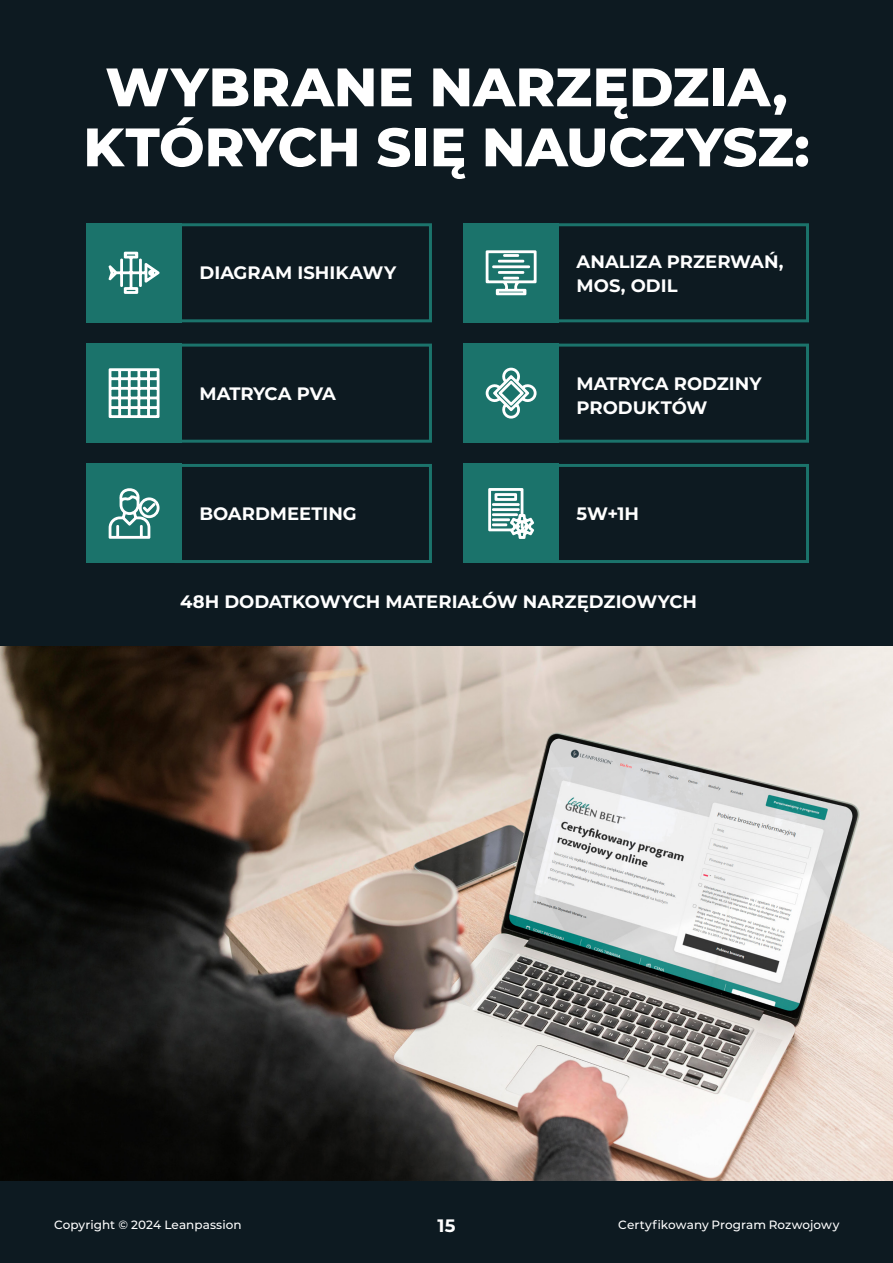
<style>
.page{position:relative;width:893px;height:1263px;background:#0d1a21}
.page>*{position:absolute;margin:0;border:0;box-sizing:border-box;transform-origin:0 0}
.t1{font:800 54px/60px "Montserrat";color:#fff;text-align:center}
.Podstawowy{font:700 18px/24px "Montserrat";color:#fff}
.Podstawowy-2{font:700 18px "Montserrat";letter-spacing:-.02em;color:#fff}
.t2{font:500 12px "Montserrat";letter-spacing:.005em;color:#fff}
</style>
<div class="page">
<div style="left:174px;top:223px;width:258px;height:99px;border:3px solid #1b736b"></div>
<div style="left:86px;top:223px;width:96px;height:99px;background:#1b736b"></div>
<svg style="left:108px;top:251px;width:52px;height:43px"></svg>
<div style="left:174px;top:344px;width:258px;height:99px;border:3px solid #1b736b"></div>
<div style="left:86px;top:344px;width:96px;height:99px;background:#1b736b"></div>
<svg style="left:108px;top:368px;width:52px;height:50px"></svg>
<div style="left:174px;top:464px;width:258px;height:99px;border:3px solid #1b736b"></div>
<div style="left:86px;top:464px;width:96px;height:99px;background:#1b736b"></div>
<svg style="left:108px;top:488px;width:52px;height:51px"></svg>
<div style="left:551px;top:223px;width:258px;height:99px;border:3px solid #1b736b"></div>
<div style="left:463px;top:223px;width:96px;height:99px;background:#1b736b"></div>
<svg style="left:485px;top:250px;width:52px;height:46px"></svg>
<div style="left:551px;top:344px;width:258px;height:99px;border:3px solid #1b736b"></div>
<div style="left:463px;top:344px;width:96px;height:99px;background:#1b736b"></div>
<svg style="left:485px;top:367px;width:52px;height:52px"></svg>
<div style="left:551px;top:464px;width:258px;height:99px;border:3px solid #1b736b"></div>
<div style="left:463px;top:464px;width:96px;height:99px;background:#1b736b"></div>
<svg style="left:488px;top:488px;width:46px;height:51px"></svg>
<img style="left:0;top:646px;width:893px;height:534px">
<h2 class="t1" style="left:83px;top:54px;width:728px">WYBRANE NARZĘDZIA,<br>KTÓRYCH SIĘ NAUCZYSZ:</h2>
<p class="Podstawowy" style="left:200px;top:260px;width:198px">DIAGRAM ISHIKAWY</p>
<p class="Podstawowy-2" style="left:200px;top:380px;width:138px">MATRYCA PVA</p>
<p class="Podstawowy" style="left:200px;top:501px;width:159px">BOARDMEETING</p>
<p class="Podstawowy" style="left:577px;top:248px;width:208px">ANALIZA PRZERWAŃ,<br>MOS, ODIL</p>
<p class="Podstawowy" style="left:577px;top:371px;width:187px">MATRYCA RODZINY<br>PRODUKTÓW</p>
<p class="Podstawowy" style="left:577px;top:501px;width:64px">5W+1H</p>
<p class="Podstawowy" style="left:180px;top:589px;width:518px">48H DODATKOWYCH MATERIAŁÓW NARZĘDZIOWYCH</p>
<p class="t2" style="left:54px;top:1216px;width:189px">Copyright © 2024 Leanpassion</p>
<p class="Podstawowy" style="left:437px;top:1212px;width:19px">15</p>
<p class="t2" style="left:618px;top:1216px;width:223px">Certyfikowany Program Rozwojowy</p>
</div>
